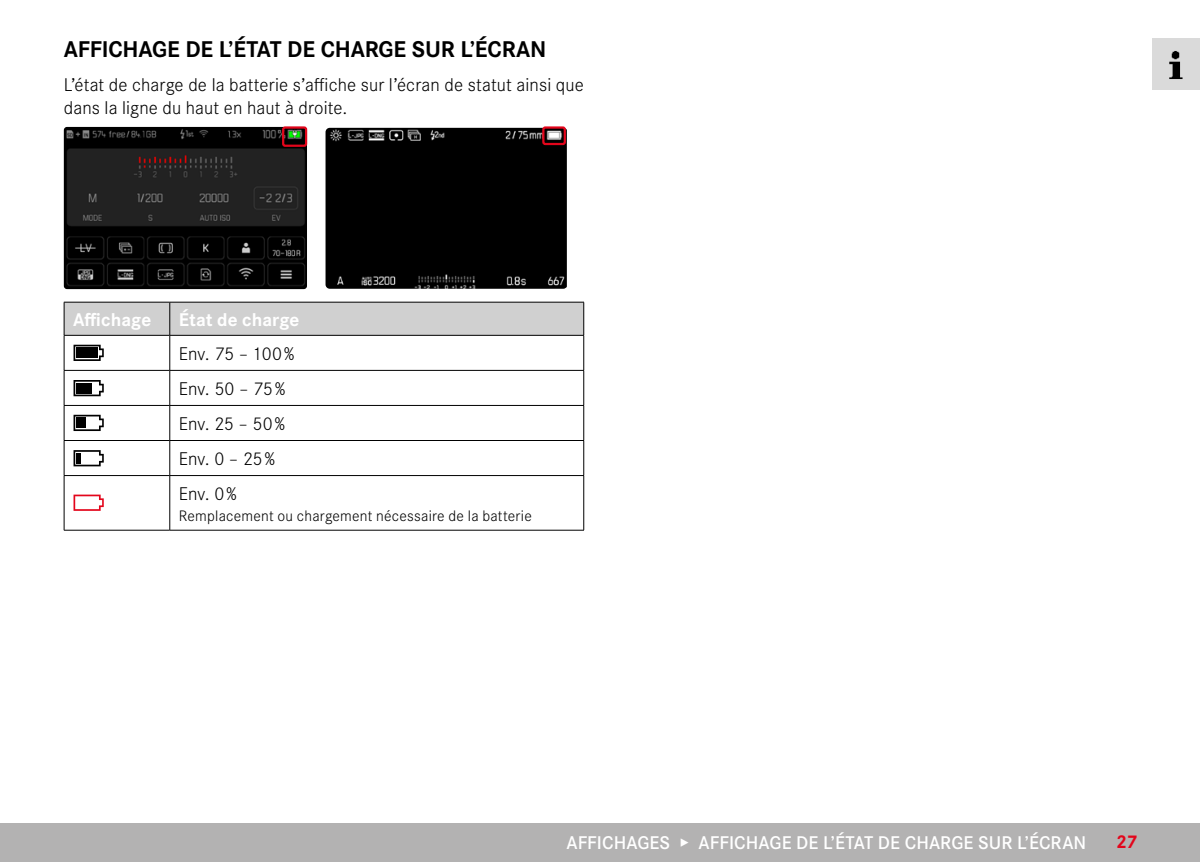
<style>
.page{position:relative;width:1200px;height:862px;background:#fff}
.page>*{position:absolute;margin:0;border:0;box-sizing:border-box;transform-origin:0 0}
.Heading____Heading_01{font:700 23.62px "Corporate S";letter-spacing:-.01em;color:#000}
.Text____Body_Text{font:300 19.12px/22.3px "Corporate S";letter-spacing:.005em;color:#000}
.t1{font:600 19.12px "Corporate S";letter-spacing:.005em;color:#fff}
.Text____Body_Text-2{font:700 19.12px "Corporate S";color:#fff}
.t2{font:700 19.12px "Corporate S";color:#e3051b}
.Text____Footnote{font:300 15.75px "Corporate S";letter-spacing:.015em;color:#000}
</style>
<div class="page">
<div style="left:0;top:823px;width:1199px;height:38px;background:#b3b2b2"></div>
<div style="left:1151px;top:38px;width:48px;height:51px;background:#dadada"></div>
<img style="left:1169px;top:51px;width:14px;height:28px">
<img style="left:64px;top:127px;width:243px;height:162px">
<div style="left:282px;top:126px;width:25px;height:21px;border:2px solid #e3051b;border-radius:2px"></div>
<img style="left:325px;top:128px;width:241px;height:160px">
<div style="left:365px;top:159px;width:199px;height:98px;background:#000"></div>
<div style="left:542px;top:126px;width:23px;height:19px;border:2px solid #e3051b;border-radius:2px"></div>
<div style="left:65px;top:302px;width:518px;height:33px;background:#d0d0d0"></div>
<hr style="left:64px;top:301px;width:106px;height:1px;background:#000">
<hr style="left:64px;top:302px;width:1px;height:33px;background:#000">
<hr style="left:170px;top:301px;width:414px;height:1px;background:#000">
<hr style="left:169px;top:302px;width:1px;height:33px;background:#000">
<hr style="left:583px;top:302px;width:1px;height:33px;background:#000">
<hr style="left:64px;top:335px;width:106px;height:1px;background:#000">
<hr style="left:64px;top:335px;width:1px;height:35px;background:#000">
<hr style="left:170px;top:335px;width:414px;height:1px;background:#000">
<hr style="left:169px;top:335px;width:1px;height:35px;background:#000">
<hr style="left:583px;top:335px;width:1px;height:35px;background:#000">
<hr style="left:64px;top:370px;width:106px;height:1px;background:#000">
<hr style="left:64px;top:370px;width:1px;height:35px;background:#000">
<hr style="left:170px;top:370px;width:414px;height:1px;background:#000">
<hr style="left:169px;top:370px;width:1px;height:35px;background:#000">
<hr style="left:583px;top:370px;width:1px;height:35px;background:#000">
<hr style="left:64px;top:405px;width:106px;height:1px;background:#000">
<hr style="left:64px;top:405px;width:1px;height:35px;background:#000">
<hr style="left:170px;top:405px;width:414px;height:1px;background:#000">
<hr style="left:169px;top:405px;width:1px;height:35px;background:#000">
<hr style="left:583px;top:405px;width:1px;height:35px;background:#000">
<hr style="left:64px;top:440px;width:106px;height:1px;background:#000">
<hr style="left:64px;top:440px;width:1px;height:35px;background:#000">
<hr style="left:170px;top:440px;width:414px;height:1px;background:#000">
<hr style="left:169px;top:440px;width:1px;height:35px;background:#000">
<hr style="left:583px;top:440px;width:1px;height:35px;background:#000">
<hr style="left:64px;top:475px;width:106px;height:1px;background:#000">
<hr style="left:64px;top:475px;width:1px;height:54px;background:#000">
<hr style="left:170px;top:475px;width:414px;height:1px;background:#000">
<hr style="left:169px;top:475px;width:1px;height:54px;background:#000">
<hr style="left:583px;top:475px;width:1px;height:54px;background:#000">
<hr style="left:64px;top:529px;width:106px;height:1px;background:#000">
<hr style="left:170px;top:529px;width:414px;height:1px;background:#000">
<svg style="left:73px;top:344px;width:31px;height:17px"></svg>
<div style="left:76px;top:347px;width:22px;height:11px;background:#000"></div>
<svg style="left:73px;top:380px;width:31px;height:16px"></svg>
<div style="left:76px;top:383px;width:16px;height:10px;background:#000"></div>
<svg style="left:73px;top:414px;width:31px;height:17px"></svg>
<div style="left:76px;top:417px;width:10px;height:11px;background:#000"></div>
<svg style="left:73px;top:450px;width:31px;height:16px"></svg>
<div style="left:76px;top:453px;width:5px;height:10px;background:#000"></div>
<svg style="left:73px;top:510px;width:28px;height:1px"></svg>
<svg style="left:73px;top:494px;width:31px;height:16px"></svg>
<p class="Heading____Heading_01" style="left:64px;top:30px;width:484px">AFFICHAGE DE L’ÉTAT DE CHARGE SUR L’ÉCRAN</p>
<p class="Text____Body_Text" style="left:64px;top:73px;width:521px">L’état de charge de la batterie s’affiche sur l’écran de statut ainsi que dans la ligne du haut en haut à droite.</p>
<p class="Text____Body_Text-2" style="left:73px;top:305px;width:80px">Affichage</p>
<p class="Text____Body_Text-2" style="left:179px;top:305px;width:122px">État de charge</p>
<p class="Text____Body_Text" style="left:179px;top:341px;width:117px">Env. 75 – 100%</p>
<p class="Text____Body_Text" style="left:179px;top:376px;width:108px">Env. 50 – 75%</p>
<p class="Text____Body_Text" style="left:179px;top:411px;width:108px">Env. 25 – 50%</p>
<p class="Text____Body_Text" style="left:179px;top:446px;width:97px">Env. 0 – 25%</p>
<p class="Text____Body_Text" style="left:179px;top:481px;width:59px">Env. 0%</p>
<p class="Text____Footnote" style="left:179px;top:504px;width:354px">Remplacement ou chargement nécessaire de la batterie</p>
<p class="t1" style="left:566px;top:827px;width:521px">AFFICHAGES ▸ AFFICHAGE DE L’ÉTAT DE CHARGE SUR L’ÉCRAN</p>
<p class="t2" style="left:1115px;top:826px;width:23px">27</p>
</div>
